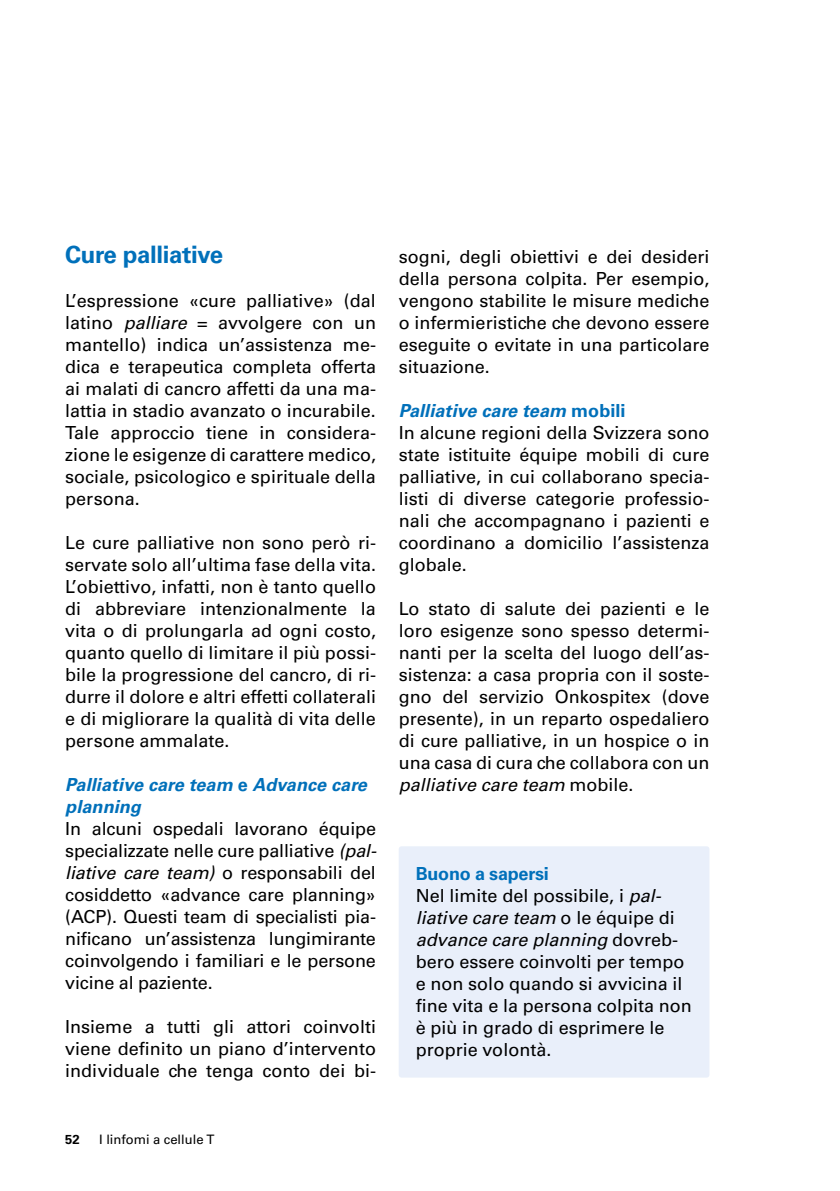
<style>
.page{position:relative;width:840px;height:1191px;background:#fff}
.page>*{position:absolute;margin:0;border:0;box-sizing:border-box;transform-origin:0 0}
.t1{font:700 24px "Univers LT Std";letter-spacing:-.015em;color:#0070ba}
.t2{font:18px/22px "Univers LT Std";color:#000;text-align:justify}
.t3{font:italic 700 18px/22px "Univers LT Std";letter-spacing:.005em;color:#0070ba}
.t4{font:13px "Univers LT Std";color:#000}
.t5{font:700 13px "Univers LT Std";color:#000}
.s1{font-style:italic}
.s2{font-style:normal}
.s3{font-weight:700;font-style:italic;color:#0070ba}
.s4{font-weight:700;color:#0070ba}
</style>
<div class="page">
<div style="left:398px;top:846px;width:311px;height:231px;background:#e9effa;border-radius:3px"></div>
<h1 class="t1" style="left:65px;top:241px;width:159px">Cure palliative</h1>
<p class="t2" style="left:65px;top:290px;width:312px">L’espressione «cure palliative» (dal latino <span class="s1">palliare</span> = avvolgere con un mantello) indica un’assistenza me&shy;dica e terapeutica completa offerta ai malati di cancro affetti da una ma&shy;lattia in stadio avanzato o incurabile.<br>Tale approccio tiene in considera&shy;zione le esigenze di carattere medico, sociale, psicologico e spirituale della persona.</p>
<p class="t2" style="left:65px;top:532px;width:312px">Le cure palliative non sono però ri&shy;servate solo all’ultima fase della vita.<br>L’obiettivo, infatti, non è tanto quello di abbreviare intenzionalmente la vita o di prolungarla ad ogni costo, quanto quello di limitare il più possi&shy;bile la progressione del cancro, di ri&shy;durre il dolore e altri effetti collaterali e di migliorare la qualità di vita delle persone ammalate.</p>
<p class="t3" style="left:65px;top:774px;width:303px">Palliative care team <span class="s2">e</span> Advance care planning</p>
<p class="t2" style="left:65px;top:818px;width:312px">In alcuni ospedali lavorano équipe specializzate nelle cure palliative <span class="s1">(pal&shy;liative care team)</span> o responsabili del cosiddetto «advance care planning» (ACP). Questi team di specialisti pia&shy;nificano un’assistenza lungimirante coinvolgendo i familiari e le persone vicine al paziente.</p>
<p class="t2" style="left:65px;top:1016px;width:312px">Insieme a tutti gli attori coinvolti viene definito un piano d’intervento individuale che tenga conto dei bi-</p>
<p class="t5" style="left:65px;top:1132px;width:16px">52</p>
<p class="t4" style="left:99px;top:1132px;width:116px">I linfomi a cellule T</p>
<p class="t2" style="left:398px;top:246px;width:312px">sogni, degli obiettivi e dei desideri della persona colpita. Per esempio, vengono stabilite le misure mediche o infermieristiche che devono essere eseguite o evitate in una particolare situazione.</p>
<p class="t2" style="left:398px;top:400px;width:312px;text-align:left"><span class="s3">Palliative care team</span> <span class="s4">mobili<br></span>In alcune regioni della Svizzera sono state istituite équipe mobili di cure palliative, in cui collaborano specia&shy;listi di diverse categorie professio&shy;nali che accompagnano i pazienti e coordinano a domicilio l’assistenza globale.</p>
<p class="t2" style="left:398px;top:598px;width:312px">Lo stato di salute dei pazienti e le loro esigenze sono spesso determi&shy;nanti per la scelta del luogo dell’as&shy;sistenza: a casa propria con il soste&shy;gno del servizio Onkospitex (dove presente), in un reparto ospedaliero di cure palliative, in un hospice o in una casa di cura che collabora con un <span class="s1">palliative care team</span> mobile.</p>
<p class="t2" style="left:415px;top:862px;width:277px;text-align:left"><span class="s4">Buono a sapersi<br></span>Nel limite del possibile, i <span class="s1">pal&shy;liative care team</span> o le équipe di <span class="s1">advance care planning</span> dovreb&shy;bero essere coinvolti per tempo e non solo quando si avvicina il fine vita e la persona colpita non è più in grado di esprimere le proprie volontà.</p>
</div>
